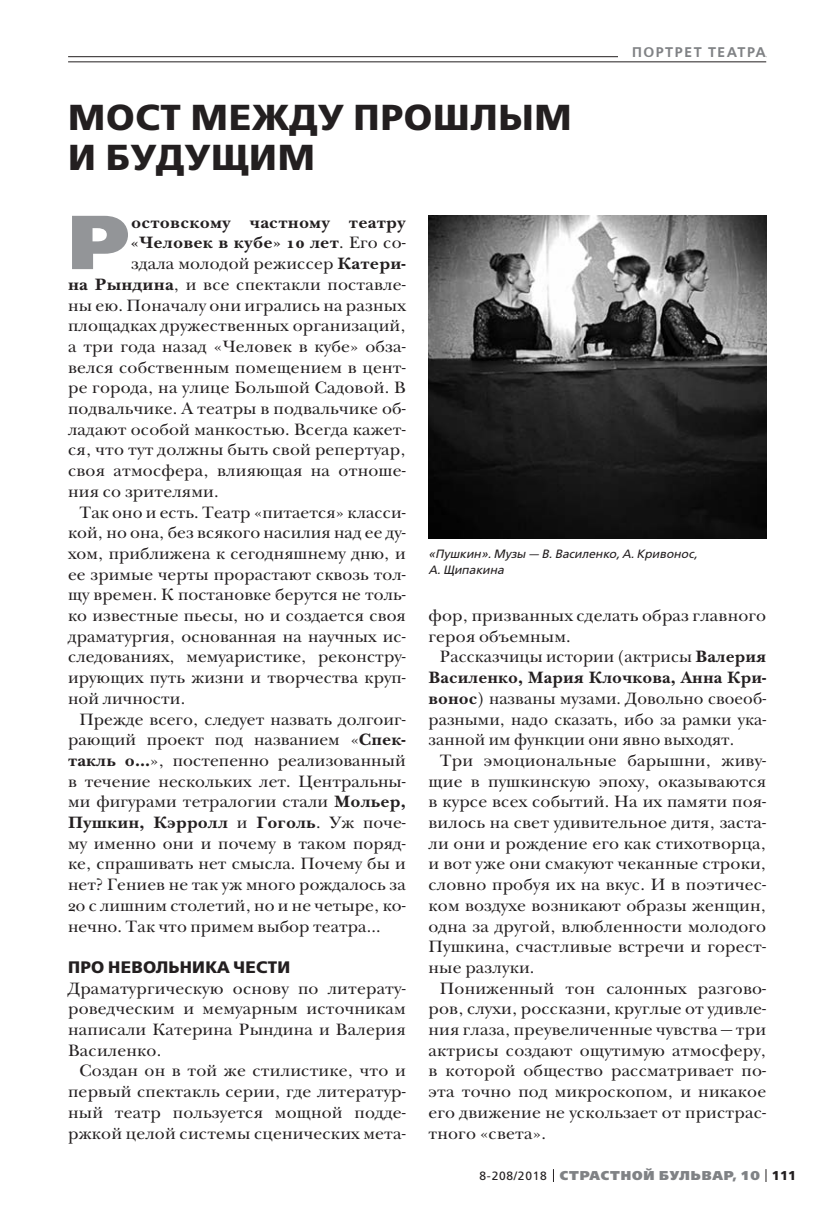
<style>
.page{position:relative;width:823px;height:1219px;background:#fff}
.page>*{position:absolute;margin:0;border:0;box-sizing:border-box;transform-origin:0 0}
.t1{font:800 76.2px "Free Set";color:#939598}
.t2{font:700 36px/40px "Free Set";letter-spacing:.02em;color:#231f20}
.t3{font:17px/20.6px "New Baskerville ITC";letter-spacing:.005em;color:#231f20;text-align:justify}
.t4{font:700 17px "New Baskerville ITC";letter-spacing:.01em;color:#231f20}
.t5{font:700 16.6px "Free Set";letter-spacing:.015em;color:#231f20}
.t6{font:600 14px "Free Set";letter-spacing:.11em;color:#808285}
.t7{font:800 12.8px "Free Set";letter-spacing:.07em;color:#808285}
.t8{font:italic 12px/16px "Free Set";color:#231f20}
.s1{font-weight:400}
.s2{font-weight:700}
.s3{font-weight:400;font-size:12px;color:#231f20}
.s4{font-weight:700;color:#231f20}
</style>
<div class="page">
<svg style="left:765px;top:1169px;width:1px;height:13px"></svg>
<hr style="left:68px;top:56px;width:697px;height:1px;background:#231f20">
<div style="left:618px;top:41px;width:147px;height:21px;background:#fff"></div>
<hr style="left:68px;top:62px;width:697px;height:1px;background:#231f20">
<img style="left:428px;top:216px;width:337px;height:322px">
<p class="t6" style="left:631px;top:45px;width:135px">ПОРТРЕТ ТЕАТРА</p>
<h2 class="t2" style="left:68px;top:99px;width:504px">МОСТ МЕЖДУ ПРОШЛЫМ<br>И БУДУЩИМ</h2>
<h1 class="t1" style="left:68px;top:206px;width:64px">Р</h1>
<p class="t4" style="left:131px;top:216px;width:276px">остовскому частному театру</p>
<p class="t4" style="left:131px;top:236px;width:276px">«Человек в кубе» 10 лет<span class="s1">. Его со-</span></p>
<p class="t3" style="left:131px;top:255px;width:276px">здала молодой режиссер <span class="s2">Катери-</span></p>
<p class="t3" style="left:68px;top:276px;width:339px"><span class="s2">на Рындина</span>, и все спектакли поставле-</p>
<p class="t3" style="left:68px;top:296px;width:339px">ны ею. Поначалу они игрались на разных</p>
<p class="t3" style="left:68px;top:317px;width:339px">площадках дружественных организаций,</p>
<p class="t3" style="left:68px;top:338px;width:339px">а три года назад «Человек в кубе» обза-</p>
<p class="t3" style="left:68px;top:358px;width:339px">велся собственным помещением в цент-</p>
<p class="t3" style="left:68px;top:379px;width:339px">ре города, на улице Большой Садовой. В</p>
<p class="t3" style="left:68px;top:400px;width:339px">подвальчике. А театры в подвальчике об-</p>
<p class="t3" style="left:68px;top:420px;width:339px">ладают особой манкостью. Всегда кажет-</p>
<p class="t3" style="left:68px;top:441px;width:339px">ся, что тут должны быть свой репертуар,</p>
<p class="t3" style="left:68px;top:462px;width:339px">своя атмосфера, влияющая на отноше-</p>
<p class="t3" style="left:68px;top:483px;width:152px">ния со зрителями.</p>
<p class="t3" style="left:79px;top:503px;width:327px">Так оно и есть. Театр «питается» класси-</p>
<p class="t3" style="left:68px;top:524px;width:339px">кой, но она, без всякого насилия над ее ду-</p>
<p class="t3" style="left:68px;top:545px;width:339px">хом, приближена к сегодняшнему дню, и</p>
<p class="t3" style="left:68px;top:565px;width:339px">ее зримые черты прорастают сквозь тол-</p>
<p class="t3" style="left:68px;top:586px;width:339px">щу времен. К постановке берутся не толь-</p>
<p class="t3" style="left:68px;top:607px;width:339px">ко известные пьесы, но и создается своя</p>
<p class="t3" style="left:68px;top:627px;width:339px">драматургия, основанная на научных ис-</p>
<p class="t3" style="left:68px;top:648px;width:339px">следованиях, мемуаристике, реконстру-</p>
<p class="t3" style="left:68px;top:669px;width:339px">ирующих путь жизни и творчества круп-</p>
<p class="t3" style="left:68px;top:690px;width:118px">ной личности.</p>
<p class="t3" style="left:79px;top:710px;width:327px">Прежде всего, следует назвать долгоиг-</p>
<p class="t3" style="left:68px;top:731px;width:339px">рающий проект под названием «<span class="s2">Спек-</span></p>
<p class="t3" style="left:68px;top:752px;width:339px"><span class="s2">такль о…</span>», постепенно реализованный</p>
<p class="t3" style="left:68px;top:772px;width:339px">в течение нескольких лет. Центральны-</p>
<p class="t3" style="left:68px;top:793px;width:339px">ми фигурами тетралогии стали <span class="s2">Мольер,</span></p>
<p class="t4" style="left:68px;top:816px;width:339px">Пушкин, Кэрролл <span class="s1">и</span> Гоголь<span class="s1">. Уж поче-</span></p>
<p class="t3" style="left:68px;top:834px;width:339px">му именно они и почему в таком поряд-</p>
<p class="t3" style="left:68px;top:855px;width:339px">ке, спрашивать нет смысла. Почему бы и</p>
<p class="t3" style="left:68px;top:876px;width:339px">нет? Гениев не так уж много рождалось за</p>
<p class="t3" style="left:68px;top:897px;width:339px">20 с лишним столетий, но и не четыре, ко-</p>
<p class="t3" style="left:68px;top:917px;width:314px">нечно. Так что примем выбор театра...</p>
<p class="t5" style="left:68px;top:959px;width:223px">ПРО НЕВОЛЬНИКА ЧЕСТИ</p>
<p class="t3" style="left:68px;top:979px;width:339px">Драматургическую основу по литерату&shy;роведческим и мемуарным источникам написали Катерина Рындина и Валерия Василенко.</p>
<p class="t3" style="left:68px;top:1062px;width:339px;text-indent:11px">Создан он в той же стилистике, что и первый спектакль серии, где литератур&shy;ный театр пользуется мощной подде&shy;ржкой целой системы сценических мета-</p>
<p class="t8" style="left:428px;top:546px;width:270px">«Пушкин». Музы — В. Василенко, А. Кривонос,<br>А. Щипакина</p>
<p class="t3" style="left:428px;top:607px;width:339px">фор, призванных сделать образ главного героя объемным.</p>
<p class="t3" style="left:428px;top:648px;width:339px;text-indent:11px">Рассказчицы истории (актрисы <span class="s2">Валерия Василенко, Мария Клочкова, Анна Кри&shy;вонос</span>) названы музами. Довольно своеоб&shy;разными, надо сказать, ибо за рамки ука&shy;занной им функции они явно выходят.</p>
<p class="t3" style="left:428px;top:752px;width:339px;text-indent:11px">Три эмоциональные барышни, живу&shy;щие в пушкинскую эпоху, оказываются в курсе всех событий. На их памяти поя&shy;вилось на свет удивительное дитя, заста&shy;ли они и рождение его как стихотворца, и вот уже они смакуют чеканные строки, словно пробуя их на вкус. И в поэтичес&shy;ком воздухе возникают образы женщин, одна за другой, влюбленности молодого Пушкина, счастливые встречи и горест&shy;ные разлуки.</p>
<p class="t3" style="left:428px;top:979px;width:339px;text-indent:11px">Пониженный тон салонных разгово&shy;ров, слухи, россказни, круглые от удивле&shy;ния глаза, преувеличенные чувства — три актрисы создают ощутимую атмосферу, в которой общество рассматривает по&shy;эта точно под микроскопом, и никакое его движение не ускользает от пристрас&shy;тного «света».</p>
<p class="t7" style="left:479px;top:1169px;width:318px"><span class="s3">8-208/2018</span> СТРАСТНОЙ БУЛЬВАР, 10 <span class="s4">111</span></p>
</div>
